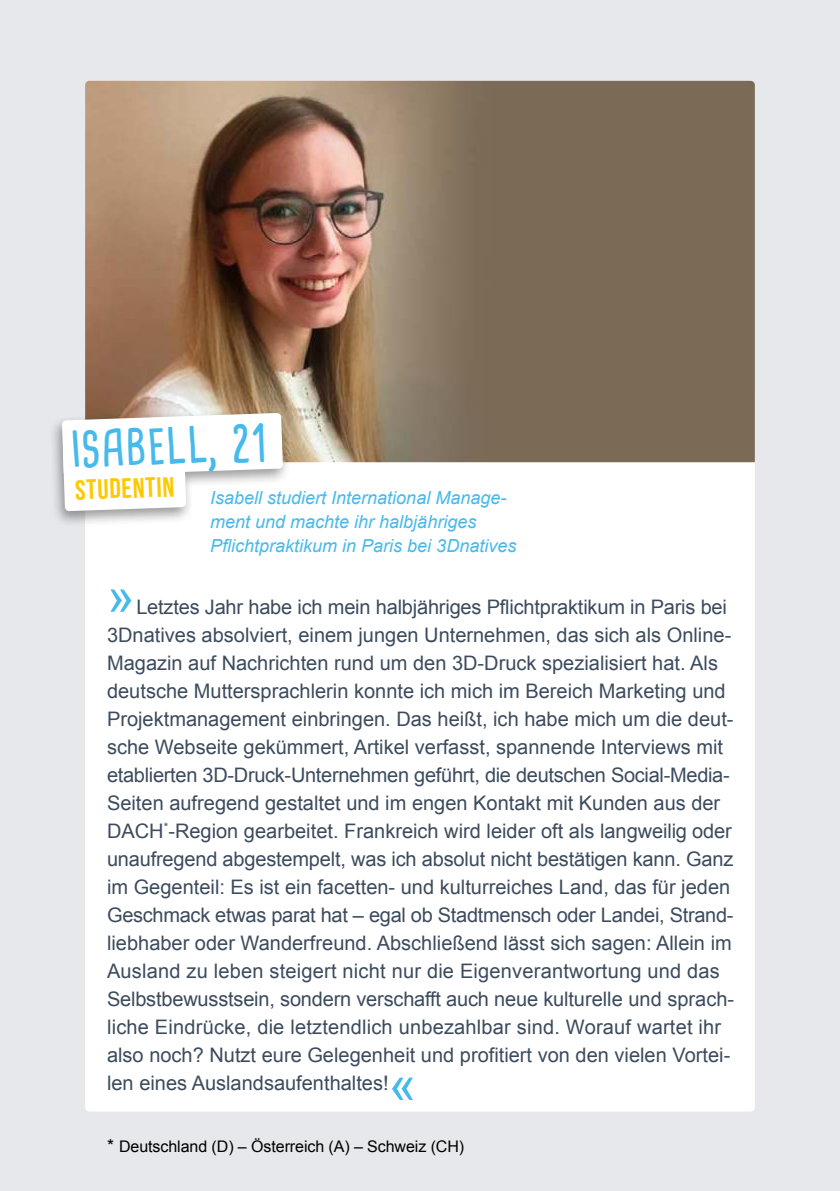
<style>
.page{position:relative;width:840px;height:1191px;background:#fff}
.page>*{position:absolute;margin:0;border:0;box-sizing:border-box;transform-origin:0 0}
.t1{font:50px "Arial";color:#46baeb}
.t2{font:700 48px "Cardenio Modern";color:#46baeb}
.t3{font:700 28px "Bebas Neue";color:#fec800}
.t4{font:20px/28px "Arial";color:#3c4b5d}
.t5{font:italic 18px/24px "Arial";color:#46baeb}
.t6{font:16px "Arial";letter-spacing:-.005em;color:#000}
.s1{font-size:18px}
</style>
<div class="page">
<div style="left:0;top:0;width:839px;height:1191px;background:#e7e8ec"></div>
<div style="left:85px;top:390px;width:669px;height:721px;background:#fff;border-radius:4px"></div>
<img style="left:85px;top:81px;width:669px;height:381px">
<div style="left:48px;top:407px;width:242px;height:119px;background:#000;opacity:.4"></div>
<svg style="left:62px;top:413px;width:221px;height:98px"></svg>
<h2 class="t2" style="left:71px;top:429px;width:197px;rotate:-2deg">ISABELL, 21</h2>
<h3 class="t3" style="left:75px;top:473px;width:101px;rotate:-2deg">STUDENTIN</h3>
<p class="t5" style="left:210px;top:487px;width:308px">Isabell studiert International Manage&shy;ment und machte ihr halbjähriges<br>Pflichtpraktikum in Paris bei 3Dnatives</p>
<h1 class="t1" style="left:107px;top:577px;width:29px">»</h1>
<p class="t4" style="left:107px;top:594px;width:628px;text-indent:29px">Letztes Jahr habe ich mein halbjähriges Pflichtpraktikum in Paris bei 3Dnatives absolviert, einem jungen Unternehmen, das sich als Online-Magazin auf Nachrichten rund um den 3D-Druck spezialisiert hat. Als deutsche Muttersprachlerin konnte ich mich im Bereich Marketing und Projektmanagement einbringen. Das heißt, ich habe mich um die deut&shy;sche Webseite gekümmert, Artikel verfasst, spannende Interviews mit etablierten 3D-Druck-Unternehmen geführt, die deutschen Social-Media-Seiten aufregend gestaltet und im engen Kontakt mit Kunden aus der DACH<sup>*</sup>-Region gearbeitet. Frankreich wird leider oft als langweilig oder unaufregend abgestempelt, was ich absolut nicht bestätigen kann. Ganz im Gegenteil: Es ist ein facetten- und kulturreiches Land, das für jeden Geschmack etwas parat hat – egal ob Stadtmensch oder Landei, Strand&shy;liebhaber oder Wanderfreund. Abschließend lässt sich sagen: Allein im Ausland zu leben steigert nicht nur die Eigenverantwortung und das Selbstbewusstsein, sondern verschafft auch neue kulturelle und sprach&shy;liche Eindrücke, die letztendlich unbezahlbar sind. Worauf wartet ihr also noch? Nutzt eure Gelegenheit und profitiert von den vielen Vortei&shy;len eines Auslandsaufenthaltes!</p>
<h1 class="t1" style="left:388px;top:1065px;width:29px">«</h1>
<p class="t6" style="left:107px;top:1140px;width:358px"><span class="s1">*</span> Deutschland (D) – Österreich (A) – Schweiz (CH)</p>
</div>
